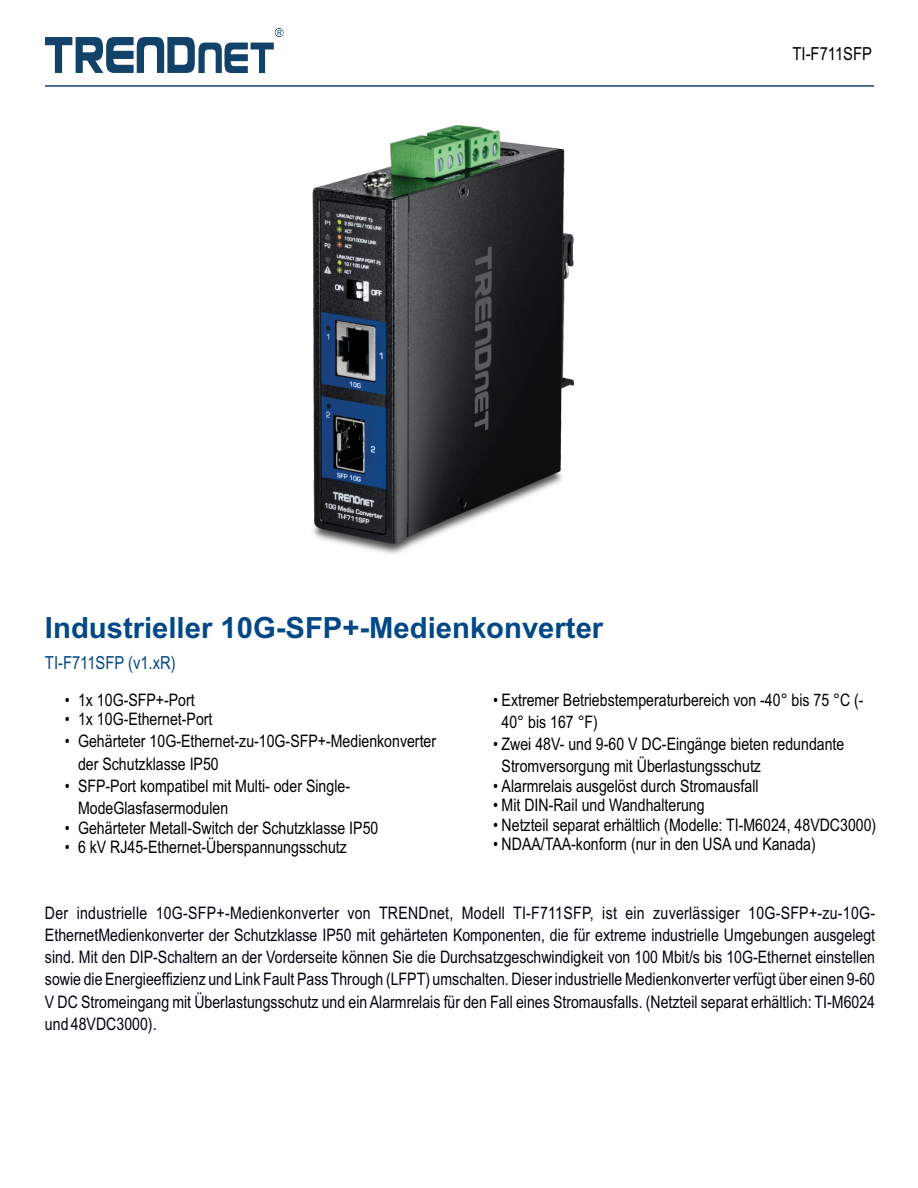
<style>
.page{position:relative;width:918px;height:1188px;background:#fff}
.page>*{position:absolute;margin:0;border:0;box-sizing:border-box;transform-origin:0 0}
.t1{font:700 29.25px "Arial";color:#034886}
.t2{font:18px "Arial Narrow";color:#034886}
.t3{font:18px "Arial Narrow";color:#000}
.t4{font:17.25px/22.2px "Arial Narrow";color:#00030e;text-align:justify}
.t5{font:17.25px/22.2px "Arial Narrow";color:#000}
</style>
<div class="page">
<svg style="left:45px;top:28px;width:239px;height:45px"></svg>
<hr style="left:45px;top:85px;width:829px;height:2px;background:#32537d">
<img style="left:312px;top:125px;width:262px;height:429px">
<p class="t3" style="left:793px;top:47px;width:81px">TI-F711SFP</p>
<h1 class="t1" style="left:45px;top:617px;width:560px">Industrieller 10G-SFP+-Medienkonverter</h1>
<p class="t2" style="left:45px;top:656px;width:132px">TI-F711SFP (v1.xR)</p>
<p class="t5" style="left:65px;top:690px;width:132px">• 1x 10G-SFP+-Port</p>
<p class="t5" style="left:65px;top:709px;width:149px">• 1x 10G-Ethernet-Port</p>
<p class="t5" style="left:78px;top:732px;width:360px;text-indent:-13px">• Gehärteter 10G-Ethernet-zu-10G-SFP+-Medienkonverter der Schutzklasse IP50</p>
<p class="t5" style="left:78px;top:776px;width:273px;text-indent:-13px">• SFP-Port kompatibel mit Multi- oder Single-<br>ModeGlasfasermodulen</p>
<p class="t5" style="left:65px;top:818px;width:315px">• Gehärteter Metall-Switch der Schutzklasse IP50</p>
<p class="t5" style="left:65px;top:838px;width:284px">• 6 kV RJ45-Ethernet-Überspannungsschutz</p>
<p class="t5" style="left:502px;top:690px;width:364px;text-indent:-8px">• Extremer Betriebstemperaturbereich von -40° bis 75 °C (-<br>40° bis 167 °F)</p>
<p class="t5" style="left:502px;top:734px;width:344px;text-indent:-8px">• Zwei 48V- und 9-60 V DC-Eingänge bieten redundante<br>Stromversorgung mit Überlastungsschutz</p>
<p class="t5" style="left:493px;top:776px;width:267px">• Alarmrelais ausgelöst durch Stromausfall</p>
<p class="t5" style="left:493px;top:796px;width:213px">• Mit DIN-Rail und Wandhalterung</p>
<p class="t5" style="left:493px;top:815px;width:385px">• Netzteil separat erhältlich (Modelle: TI-M6024, 48VDC3000)</p>
<p class="t5" style="left:493px;top:835px;width:324px">• NDAA/TAA-konform (nur in den USA und Kanada)</p>
<p class="t4" style="left:45px;top:903px;width:832px">Der industrielle 10G-SFP+-Medienkonverter von TRENDnet, Modell TI-F711SFP, ist ein zuverlässiger 10G-SFP+-zu-10G-EthernetMedienkonverter der Schutzklasse IP50 mit gehärteten Komponenten, die für extreme industrielle Umgebungen ausgelegt sind. Mit den DIP-Schaltern an der Vorderseite können Sie die Durchsatzgeschwindigkeit von 100 Mbit/s bis 10G-Ethernet einstellen sowie die Energieeffizienz und Link Fault Pass Through (LFPT) umschalten. Dieser industrielle Medienkonverter verfügt über einen 9-60<br>V DC Stromeingang mit Überlastungsschutz und ein Alarmrelais für den Fall eines Stromausfalls. (Netzteil separat erhältlich: TI-M6024 und 48VDC3000).</p>
</div>
